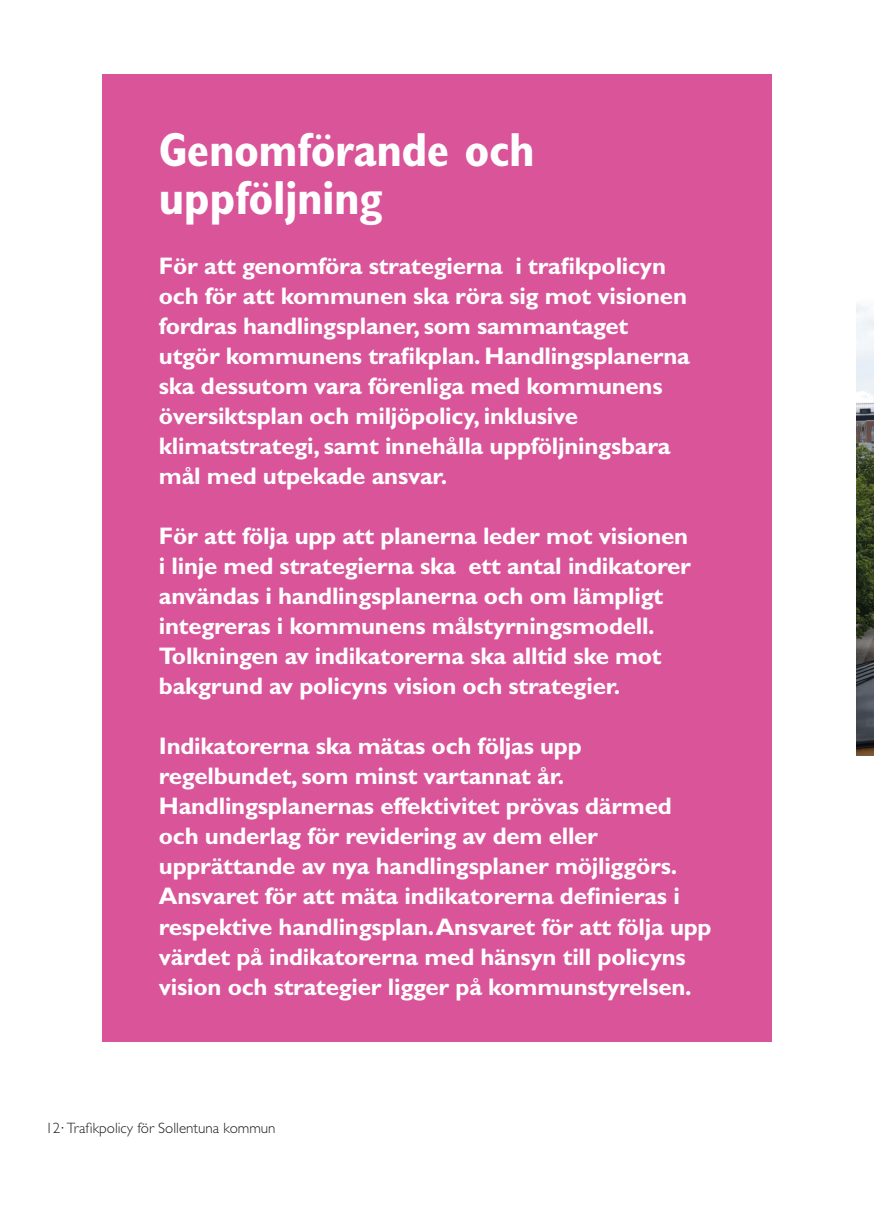
<style>
.page{position:relative;width:874px;height:1225px;background:#fff}
.page>*{position:absolute;margin:0;border:0;box-sizing:border-box;transform-origin:0 0}
.t1{font:700 condensed 48px/48px "Gill Sans";letter-spacing:-.01em;color:#fff}
.t2{font:700 24px/30px "Gill Sans";letter-spacing:-.01em;color:#fff}
.t3{font:300 15px "Gill Sans";color:#1d1d1b}
</style>
<div class="page">
<div style="left:102px;top:74px;width:669px;height:967px;background:#d95499"></div>
<img style="left:856px;top:304px;width:17px;height:451px">
<h1 class="t1" style="left:159px;top:126px;width:377px">Genomförande och uppföljning</h1>
<p class="t2" style="left:159px;top:251px;width:532px">För att genomföra strategierna i trafikpolicyn och för att kommunen ska röra sig mot visionen fordras handlingsplaner, som sammantaget utgör kommunens trafikplan. Handlingsplanerna ska dessutom vara förenliga med kommunens översiktsplan och miljöpolicy, inklusive klimatstrategi, samt innehålla uppföljningsbara mål med utpekade ansvar.</p>
<p class="t2" style="left:159px;top:521px;width:533px">För att följa upp att planerna leder mot visionen i linje med strategierna ska ett antal indikatorer användas i handlingsplanerna och om lämpligt integreras i kommunens målstyrningsmodell.<br>Tolkningen av indikatorerna ska alltid ske mot bakgrund av policyns vision och strategier.</p>
<p class="t2" style="left:159px;top:731px;width:554px">Indikatorerna ska mätas och följas upp regelbundet, som minst vartannat år.<br>Handlingsplanernas effektivitet prövas därmed och underlag för revidering av dem eller upprättande av nya handlingsplaner möjliggörs.<br>Ansvaret för att mäta indikatorerna definieras i respektive handlingsplan.Ansvaret för att följa upp värdet på indikatorerna med hänsyn till policyns vision och strategier ligger på kommunstyrelsen.</p>
<p class="t3" style="left:45px;top:1119px;width:231px">12∙ Trafikpolicy för Sollentuna kommun</p>
</div>
